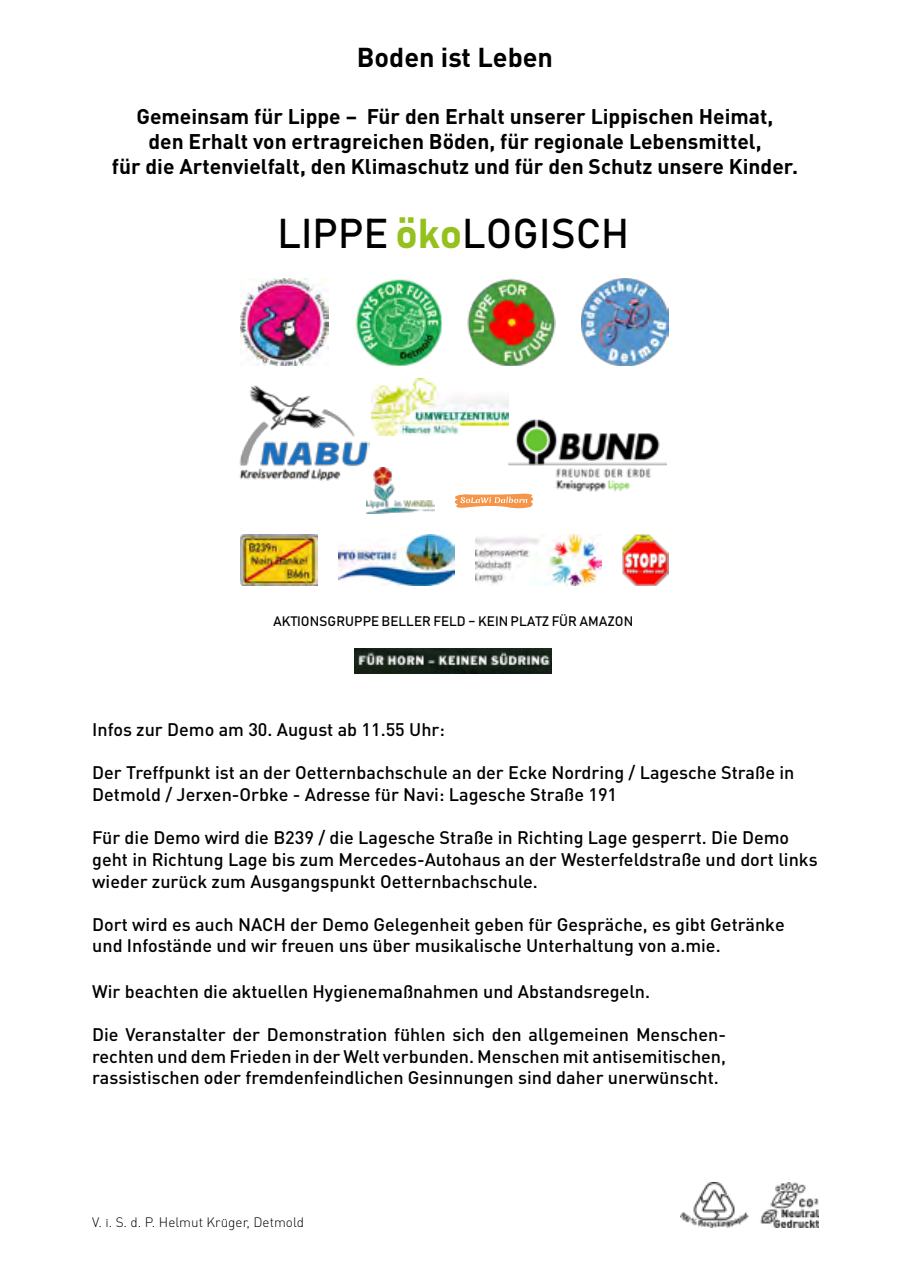
<style>
.page{position:relative;width:910px;height:1280px;background:#fff}
.page>*{position:absolute;margin:0;border:0;box-sizing:border-box;transform-origin:0 0}
.t1{font:41.25px "Bahnschrift";color:#000}
.t2{font:700 27px "DIN Pro";color:#000}
.t3{font:700 21px/25.2px "DIN Pro";color:#000;text-align:center}
.t4{font:500 18px/21.6px "DIN Pro";color:#000}
.t5{font:13.65px "Bahnschrift";color:#000}
.t6{font:300 13.5px "DIN Pro";color:#000}
.s1{color:#95c11f}
</style>
<div class="page">
<img style="left:681px;top:1182px;width:137px;height:45px">
<img style="left:241px;top:279px;width:87px;height:87px">
<img style="left:239px;top:385px;width:130px;height:95px">
<img style="left:509px;top:419px;width:158px;height:73px">
<img style="left:355px;top:279px;width:86px;height:86px">
<img style="left:468px;top:279px;width:87px;height:86px">
<img style="left:241px;top:535px;width:76px;height:50px">
<img style="left:338px;top:535px;width:116px;height:50px">
<img style="left:581px;top:279px;width:87px;height:86px">
<img style="left:372px;top:378px;width:137px;height:58px">
<img style="left:622px;top:535px;width:46px;height:50px">
<img style="left:476px;top:535px;width:125px;height:50px">
<img style="left:355px;top:648px;width:197px;height:25px">
<img style="left:366px;top:468px;width:69px;height:45px">
<svg style="left:454px;top:493px;width:79px;height:16px"></svg>
<h2 class="t2" style="left:357px;top:39px;width:198px">Boden ist Leben</h2>
<p class="t3" style="left:112px;top:103px;width:688px">Gemeinsam für Lippe – Für den Erhalt unserer Lippischen Heimat,<br>den Erhalt von ertragreichen Böden, für regionale Lebensmittel,<br>für die Artenvielfalt, den Klimaschutz und für den Schutz unsere Kinder.</p>
<h1 class="t1" style="left:278px;top:208px;width:353px">LIPPE <span class="s1">öko</span>LOGISCH</h1>
<p class="t5" style="left:273px;top:613px;width:362px">AKTIONSGRUPPE BELLER FELD – KEIN PLATZ FÜR AMAZON</p>
<p class="t4" style="left:92px;top:718px;width:354px">Infos zur Demo am 30. August ab 11.55 Uhr:</p>
<p class="t4" style="left:92px;top:762px;width:704px">Der Treffpunkt ist an der Oetternbachschule an der Ecke Nordring / Lagesche Straße in<br>Detmold / Jerxen-Orbke - Adresse für Navi: Lagesche Straße 191</p>
<p class="t4" style="left:92px;top:826px;width:727px">Für die Demo wird die B239 / die Lagesche Straße in Richting Lage gesperrt. Die Demo geht in Richtung Lage bis zum Mercedes-Autohaus an der Westerfeldstraße und dort links wieder zurück zum Ausgangspunkt Oetternbachschule.</p>
<p class="t4" style="left:92px;top:913px;width:694px">Dort wird es auch NACH der Demo Gelegenheit geben für Gespräche, es gibt Getränke und Infostände und wir freuen uns über musikalische Unterhaltung von a.mie.</p>
<p class="t4" style="left:92px;top:980px;width:559px">Wir beachten die aktuellen Hygienemaßnahmen und Abstandsregeln.</p>
<p class="t4" style="left:92px;top:1023px;width:635px;text-align:justify">Die Veranstalter der Demonstration fühlen sich den allgemeinen Menschen&shy;rechten und dem Frieden in der Welt verbunden. Menschen mit antisemitischen, rassistischen oder fremdenfeindlichen Gesinnungen sind daher unerwünscht.</p>
<p class="t6" style="left:92px;top:1214px;width:213px">V. i. S. d. P. Helmut Krüger, Detmold</p>
</div>
